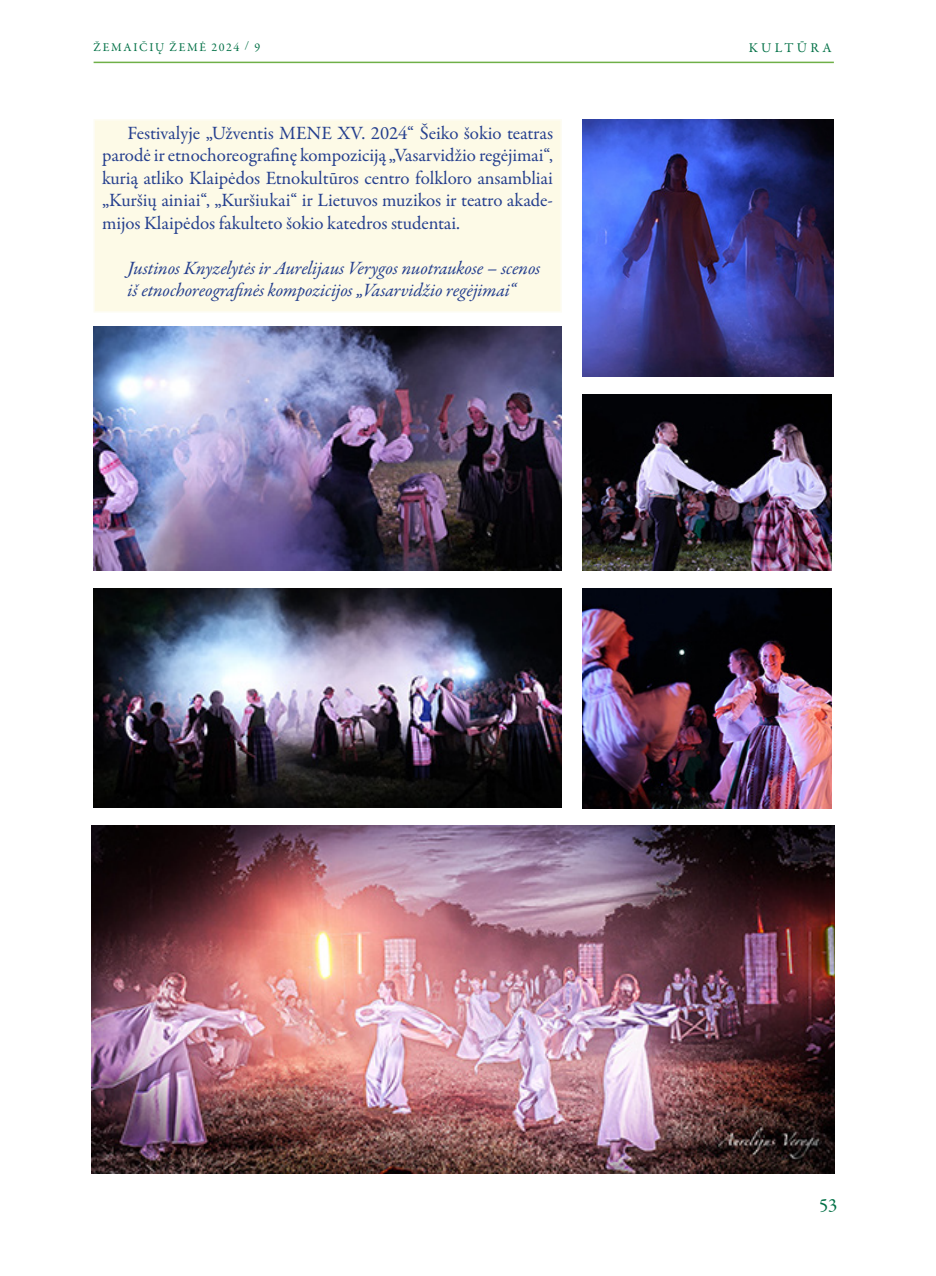
<style>
.page{position:relative;width:936px;height:1276px;background:#fff}
.page>*{position:absolute;margin:0;border:0;box-sizing:border-box;transform-origin:0 0}
.tekstas{font:18.9px/22.5px "Garamond Premr Pro";letter-spacing:-.005em;color:#253f8e;text-align:justify}
.tekstas-2{font:italic 18.9px "Garamond Premr Pro";letter-spacing:-.01em;color:#253f8e}
.tekstas-3{font:18.9px "Garamond Premr Pro";color:#017045}
.t1{font:13.5px "Garamond Premr Pro";letter-spacing:.25em;color:#017045}
.t2{font:12px "Garamond Premr Pro";letter-spacing:.14em;color:#017045}
</style>
<div class="page">
<hr style="left:94px;top:62px;width:739px;height:1px;background:#6fb048">
<div style="left:93px;top:119px;width:469px;height:194px;background:#fdfae7;border:2px solid #fdfcf3"></div>
<img style="left:582px;top:588px;width:249px;height:221px">
<img style="left:582px;top:119px;width:251px;height:257px">
<img style="left:94px;top:588px;width:468px;height:220px">
<img style="left:93px;top:326px;width:468px;height:245px">
<img style="left:92px;top:825px;width:742px;height:348px">
<img style="left:582px;top:395px;width:249px;height:176px">
<p class="t2" style="left:94px;top:40px;width:168px">ŽEMAIČIŲ ŽEMĖ 2024 / 9</p>
<p class="t1" style="left:748px;top:39px;width:84px">KULTŪRA</p>
<p class="tekstas" style="left:102px;top:122px;width:452px;text-indent:26px">Festivalyje „Užventis MENE XV. 2024“ Šeiko šokio teatras parodė ir etnochoreografinę kompoziciją „Vasarvidžio regėjimai“, kurią atliko Klaipėdos Etnokultūros centro folkloro ansambliai „Kuršių ainiai“, „Kuršiukai“ ir Lietuvos muzikos ir teatro akade&shy;mijos Klaipėdos fakulteto šokio katedros studentai.</p>
<p class="tekstas-2" style="left:128px;top:256px;width:414px">Justinos Knyzelytės ir Aurelijaus Verygos nuotraukose – scenos</p>
<p class="tekstas-2" style="left:128px;top:278px;width:389px">iš etnochoreografinės kompozicijos „Vasarvidžio regėjimai“</p>
<p class="tekstas-3" style="left:819px;top:1193px;width:20px">53</p>
</div>
